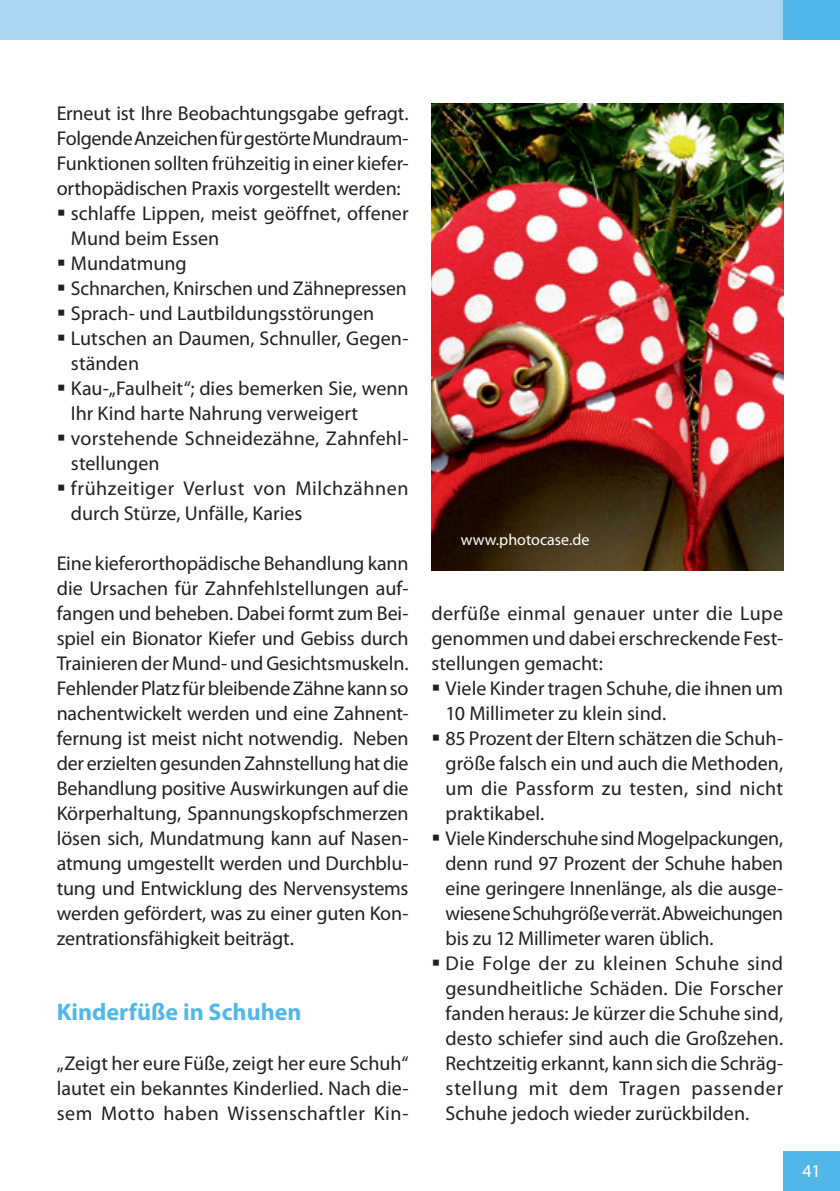
<style>
.page{position:relative;width:840px;height:1191px;background:#fff}
.page>*{position:absolute;margin:0;border:0;box-sizing:border-box;transform-origin:0 0}
.t1{font:700 24px "Myriad Pro";color:#50b7e8}
.t2{font:20px/25px "Myriad Pro";color:#231f20;text-align:justify}
.t3{font:20px/25px "Myriad Pro";letter-spacing:.025em;color:#231f20}
.t4{font:18px "Myriad Pro";color:#fff}
.t5{font:16px "Myriad Pro";color:#fff}
</style>
<div class="page">
<div style="left:0;top:0;width:839px;height:40px;background:#aad6f2"></div>
<div style="left:782px;top:1151px;width:57px;height:40px;background:#50b7e8"></div>
<div style="left:782px;top:0;width:57px;height:40px;background:#50b7e8"></div>
<img style="left:431px;top:104px;width:351px;height:466px">
<p class="t2" style="left:57px;top:100px;width:353px">Erneut ist Ihre Beobachtungsgabe gefragt.<br>Folgende Anzeichen für gestörte Mundraum-Funktionen sollten frühzeitig in einer kiefer&shy;orthopädischen Praxis vorgestellt werden:</p>
<p class="t2" style="left:71px;top:200px;width:339px;text-indent:-14px">▪ schlaffe Lippen, meist geöffnet, offener<br>Mund beim Essen</p>
<p class="t2" style="left:57px;top:250px;width:131px">▪ Mundatmung</p>
<p class="t2" style="left:57px;top:275px;width:351px">▪ Schnarchen, Knirschen und Zähnepressen</p>
<p class="t2" style="left:57px;top:300px;width:319px">▪ Sprach- und Lautbildungsstörungen</p>
<p class="t2" style="left:71px;top:325px;width:339px;text-indent:-14px">▪ Lutschen an Daumen, Schnuller, Gegen&shy;ständen</p>
<p class="t2" style="left:71px;top:375px;width:339px;text-indent:-14px">▪ Kau-„Faulheit“; dies bemerken Sie, wenn<br>Ihr Kind harte Nahrung verweigert</p>
<p class="t2" style="left:71px;top:425px;width:339px;text-indent:-14px">▪ vorstehende Schneidezähne, Zahnfehl&shy;stellungen</p>
<p class="t3" style="left:71px;top:475px;width:339px;text-indent:-14px">▪ frühzeitiger Verlust von Milchzähnen durch Stürze, Unfälle, Karies</p>
<p class="t2" style="left:57px;top:550px;width:353px">Eine kieferorthopädische Behandlung kann die Ursachen für Zahnfehlstellungen auf&shy;fangen und beheben. Dabei formt zum Bei&shy;spiel ein Bionator Kiefer und Gebiss durch Trainieren der Mund- und Gesichtsmuskeln.<br>Fehlender Platz für bleibende Zähne kann so nachentwickelt werden und eine Zahnent&shy;fernung ist meist nicht notwendig. Neben der erzielten gesunden Zahnstellung hat die Behandlung positive Auswirkungen auf die Körperhaltung, Spannungskopfschmerzen lösen sich, Mundatmung kann auf Nasen&shy;atmung umgestellt werden und Durchblu&shy;tung und Entwicklung des Nervensystems werden gefördert, was zu einer guten Kon&shy;zentrationsfähigkeit beiträgt.</p>
<p class="t1" style="left:57px;top:996px;width:246px">Kinderfüße in Schuhen</p>
<p class="t2" style="left:57px;top:1050px;width:353px">„Zeigt her eure Füße, zeigt her eure Schuh“ lautet ein bekanntes Kinderlied. Nach die&shy;sem Motto haben Wissenschaftler Kin-</p>
<p class="t5" style="left:460px;top:530px;width:130px">www.photocase.de</p>
<p class="t2" style="left:431px;top:600px;width:353px">derfüße einmal genauer unter die Lupe genommen und dabei erschreckende Fest&shy;stellungen gemacht:</p>
<p class="t2" style="left:445px;top:675px;width:339px;text-indent:-14px">▪ Viele Kinder tragen Schuhe, die ihnen um<br>1 0 Millimeter zu klein sind.</p>
<p class="t2" style="left:445px;top:725px;width:339px;text-indent:-14px">▪ 85 Prozent der Eltern schätzen die Schuh&shy;größe falsch ein und auch die Methoden, um die Passform zu testen, sind nicht praktikabel.</p>
<p class="t2" style="left:445px;top:825px;width:339px;text-indent:-14px">▪ Viele Kinderschuhe sind Mogelpackungen, denn rund 97 Prozent der Schuhe haben eine geringere Innenlänge, als die ausge&shy;wiesene Schuhgröße verrät. Abweichungen bis zu 1 2 Millimeter waren üblich.</p>
<p class="t2" style="left:445px;top:950px;width:339px;text-indent:-14px">▪ Die Folge der zu kleinen Schuhe sind gesundheitliche Schäden. Die Forscher fanden heraus: Je kürzer die Schuhe sind, desto schiefer sind auch die Großzehen.<br>Rechtzeitig erkannt, kann sich die Schräg&shy;stellung mit dem Tragen passender Schuhe jedoch wieder zurückbilden.</p>
<p class="t4" style="left:801px;top:1160px;width:15px">41</p>
</div>
